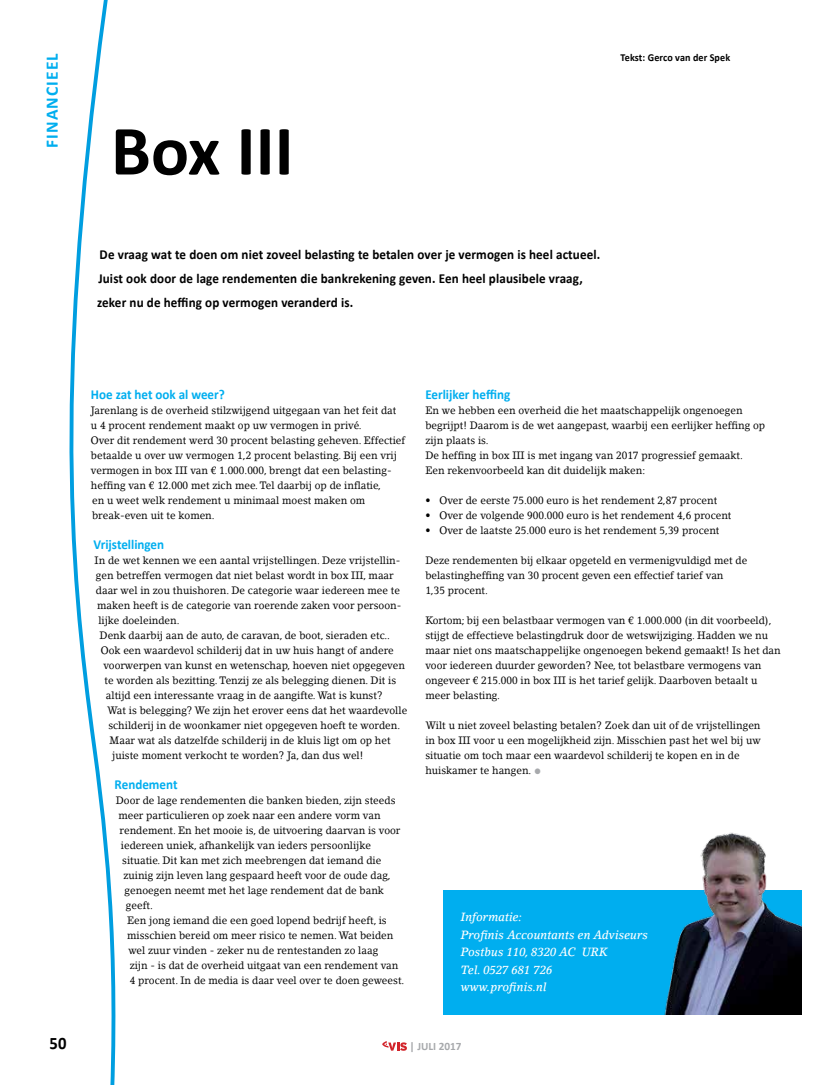
<style>
.page{position:relative;width:833px;height:1085px;background:#fff}
.page>*{position:absolute;margin:0;border:0;box-sizing:border-box;transform-origin:0 0}
.t1{font:700 71.25px "Calibri";color:#000}
.t2{font:700 17.5px "Calibri";letter-spacing:.06em;color:#00aeef}
.t3{font:700 17.5px "Calibri";color:#000;scale:.95 1}
.t4{font:700 13.75px/23.8px "Calibri";letter-spacing:.01em;color:#000;scale:.95 1}
.t5{font:700 13.75px "Calibri";color:#00aeef;scale:.95 1}
.t6{font:italic 500 11.88px/17.5px "Lino Letter Std";color:#fff;scale:.95 1}
.t7{font:700 11.25px "Calibri";color:#a7a9ac}
.t8{font:10.62px/15px "Lino Letter Std";color:#000;scale:.95 1}
.t9{font:700 10.62px "Calibri";letter-spacing:.01em;color:#000;scale:.95 1}
.s1{font-size:16.25px;color:#a7a9ac}
</style>
<div class="page">
<svg style="left:69px;top:0;width:47px;height:1084px"></svg>
<svg style="left:382px;top:1041px;width:25px;height:9px"></svg>
<div style="left:443px;top:889px;width:358px;height:124px;background:#00aeef"></div>
<img style="left:661px;top:832px;width:140px;height:182px">
<h2 class="t2" style="left:41px;top:148px;width:96px;rotate:-90deg">financieel</h2>
<h1 class="t1" style="left:111px;top:105px;width:143px">Box III</h1>
<p class="t9" style="left:620px;top:51px;width:117px">Tekst: Gerco van der Spek</p>
<p class="t4" style="left:97px;top:242px;width:531px">De vraag wat te doen om niet zoveel belasting te betalen over je vermogen is heel actueel.<br>Juist ook door de lage rendementen die bankrekening geven. Een heel plausibele vraag, zeker nu de heffing op vermogen veranderd is.</p>
<p class="t5" style="left:91px;top:385px;width:143px">Hoe zat het ook al weer?</p>
<p class="t8" style="left:91px;top:402px;width:332px">Jarenlang is de overheid stilzwijgend uitgegaan van het feit dat u 4 procent rendement maakt op uw vermogen in privé.<br>Over dit rendement werd 30 procent belasting geheven. Effectief betaalde u over uw vermogen 1,2 procent belasting. Bij een vrij vermogen in box III van € 1.000.000, brengt dat een belasting&shy;heffing van € 12.000 met zich mee. Tel daarbij op de inflatie,<br>en u weet welk rendement u minimaal moest maken om break-even uit te komen.</p>
<p class="t5" style="left:93px;top:535px;width:76px">Vrijstellingen</p>
<p class="t8" style="left:95px;top:552px;width:323px">In de wet kennen we een aantal vrijstellingen. Deze vrijstellin-</p>
<p class="t8" style="left:96px;top:567px;width:315px">gen betreffen vermogen dat niet belast wordt in box III, maar</p>
<p class="t8" style="left:96px;top:582px;width:322px">daar wel in zou thuishoren. De categorie waar iedereen mee te</p>
<p class="t8" style="left:97px;top:597px;width:322px">maken heeft is de categorie van roerende zaken voor persoon-</p>
<p class="t8" style="left:98px;top:612px;width:87px">lijke doeleinden.</p>
<p class="t8" style="left:100px;top:627px;width:307px">Denk daarbij aan de auto, de caravan, de boot, sieraden etc..</p>
<p class="t8" style="left:101px;top:642px;width:310px">Ook een waardevol schilderij dat in uw huis hangt of andere</p>
<p class="t8" style="left:103px;top:657px;width:319px">voorwerpen van kunst en wetenschap, hoeven niet opgegeven</p>
<p class="t8" style="left:105px;top:672px;width:308px">te worden als bezitting. Tenzij ze als belegging dienen. Dit is</p>
<p class="t8" style="left:106px;top:687px;width:293px">altijd een interessante vraag in de aangifte. Wat is kunst?</p>
<p class="t8" style="left:107px;top:702px;width:317px">Wat is belegging? We zijn het erover eens dat het waardevolle</p>
<p class="t8" style="left:108px;top:717px;width:308px">schilderij in de woonkamer niet opgegeven hoeft te worden.</p>
<p class="t8" style="left:110px;top:732px;width:297px">Maar wat als datzelfde schilderij in de kluis ligt om op het</p>
<p class="t8" style="left:112px;top:747px;width:266px">juiste moment verkocht te worden? Ja, dan dus wel!</p>
<p class="t5" style="left:115px;top:775px;width:68px">Rendement</p>
<p class="t8" style="left:116px;top:792px;width:296px">Door de lage rendementen die banken bieden, zijn steeds</p>
<p class="t8" style="left:118px;top:807px;width:277px">meer particulieren op zoek naar een andere vorm van</p>
<p class="t8" style="left:120px;top:822px;width:297px">rendement. En het mooie is, de uitvoering daarvan is voor</p>
<p class="t8" style="left:121px;top:837px;width:265px">iedereen uniek, afhankelijk van ieders persoonlijke</p>
<p class="t8" style="left:122px;top:852px;width:274px">situatie. Dit kan met zich meebrengen dat iemand die</p>
<p class="t8" style="left:123px;top:867px;width:283px">zuinig zijn leven lang gespaard heeft voor de oude dag,</p>
<p class="t8" style="left:125px;top:882px;width:274px">genoegen neemt met het lage rendement dat de bank</p>
<p class="t8" style="left:126px;top:897px;width:30px">geeft.</p>
<p class="t8" style="left:127px;top:912px;width:275px">Een jong iemand die een goed lopend bedrijf heeft, is</p>
<p class="t8" style="left:127px;top:927px;width:282px">misschien bereid om meer risico te nemen. Wat beiden</p>
<p class="t8" style="left:128px;top:942px;width:264px">wel zuur vinden - zeker nu de rentestanden zo laag</p>
<p class="t8" style="left:130px;top:957px;width:284px">zijn - is dat de overheid uitgaat van een rendement van</p>
<p class="t8" style="left:130px;top:972px;width:291px">4 procent. In de media is daar veel over te doen geweest.</p>
<p class="t5" style="left:425px;top:385px;width:91px">Eerlijker heffing</p>
<p class="t8" style="left:425px;top:402px;width:359px">En we hebben een overheid die het maatschappelijk ongenoegen begrijpt! Daarom is de wet aangepast, waarbij een eerlijker heffing op zijn plaats is.<br>De heffing in box III is met ingang van 2017 progressief gemaakt.<br>Een rekenvoorbeeld kan dit duidelijk maken:</p>
<p class="t8" style="left:425px;top:492px;width:309px">• Over de eerste 75.000 euro is het rendement 2,87 procent</p>
<p class="t8" style="left:425px;top:507px;width:324px">• Over de volgende 900.000 euro is het rendement 4,6 procent</p>
<p class="t8" style="left:425px;top:522px;width:311px">• Over de laatste 25.000 euro is het rendement 5,39 procent</p>
<p class="t8" style="left:425px;top:552px;width:340px">Deze rendementen bij elkaar opgeteld en vermenigvuldigd met de belastingheffing van 30 procent geven een effectief tarief van<br>1,35 procent.</p>
<p class="t8" style="left:425px;top:612px;width:375px">Kortom; bij een belastbaar vermogen van € 1.000.000 (in dit voorbeeld), stijgt de effectieve belastingdruk door de wetswijziging. Hadden we nu maar niet ons maatschappelijke ongenoegen bekend gemaakt! Is het dan voor iedereen duurder geworden? Nee, tot belastbare vermogens van ongeveer € 215.000 in box III is het tarief gelijk. Daarboven betaalt u meer belasting.</p>
<p class="t8" style="left:425px;top:717px;width:354px">Wilt u niet zoveel belasting betalen? Zoek dan uit of de vrijstellingen in box III voor u een mogelijkheid zijn. Misschien past het wel bij uw situatie om toch maar een waardevol schilderij te kopen en in de huiskamer te hangen. <span class="s1">•</span></p>
<p class="t6" style="left:461px;top:908px;width:199px">Informatie:<br>Profinis Accountants en Adviseurs<br>Postbus 110, 8320 AC URK<br>Tel. 0527 681 726<br>www.profinis.nl</p>
<h2 class="t3" style="left:50px;top:1032px;width:19px">50</h2>
<p class="t7" style="left:409px;top:1038px;width:54px">| JULI 2017</p>
</div>
